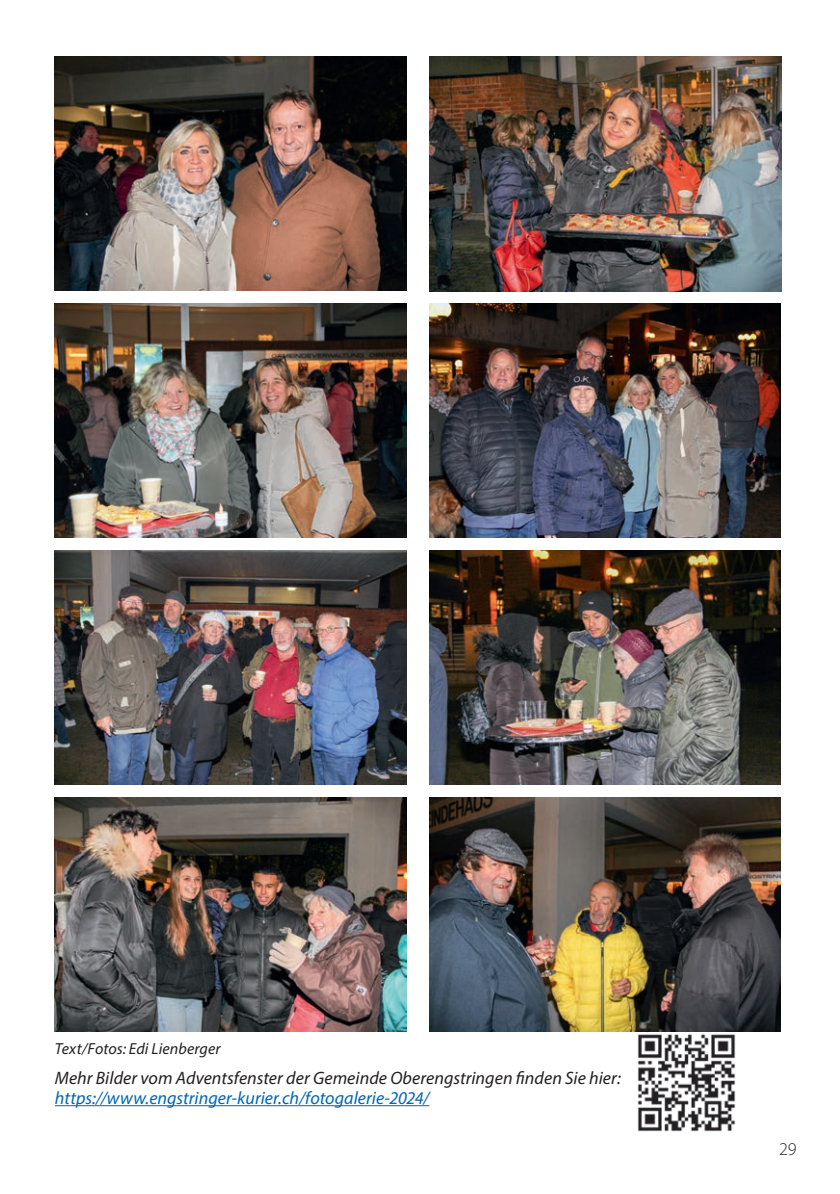
<style>
.page{position:relative;width:840px;height:1194px;background:#fff}
.page>*{position:absolute;margin:0;border:0;box-sizing:border-box;transform-origin:0 0}
.Grundtext{font:italic 18px "Myriad Pro";letter-spacing:.005em;color:#231f20}
.Grundtext-2{font:italic 18px "Myriad Pro";color:#0166b3}
.t1{font:300 18px "Myriad Pro";color:#231f20}
.Grundtext-3{font:italic 16px "Myriad Pro";letter-spacing:.005em;color:#231f20}
</style>
<div class="page">
<hr style="left:55px;top:1105px;width:374px;height:1px;background:#0166b3">
<img style="left:637px;top:1034px;width:99px;height:98px">
<img style="left:429px;top:57px;width:352px;height:234px">
<img style="left:55px;top:57px;width:351px;height:234px">
<img style="left:55px;top:304px;width:351px;height:234px">
<img style="left:429px;top:304px;width:351px;height:234px">
<img style="left:429px;top:551px;width:351px;height:234px">
<img style="left:55px;top:551px;width:351px;height:234px">
<img style="left:55px;top:797px;width:351px;height:235px">
<img style="left:429px;top:797px;width:351px;height:235px">
<p class="Grundtext-3" style="left:55px;top:1038px;width:167px">Text/Fotos: Edi Lienberger</p>
<p class="Grundtext" style="left:55px;top:1067px;width:567px">Mehr Bilder vom Adventsfenster der Gemeinde Oberengstringen finden Sie hier:</p>
<p class="Grundtext-2" style="left:55px;top:1087px;width:376px">https://www.engstringer-kurier.ch/fotogalerie-2024/</p>
<p class="t1" style="left:779px;top:1138px;width:19px">29</p>
</div>
